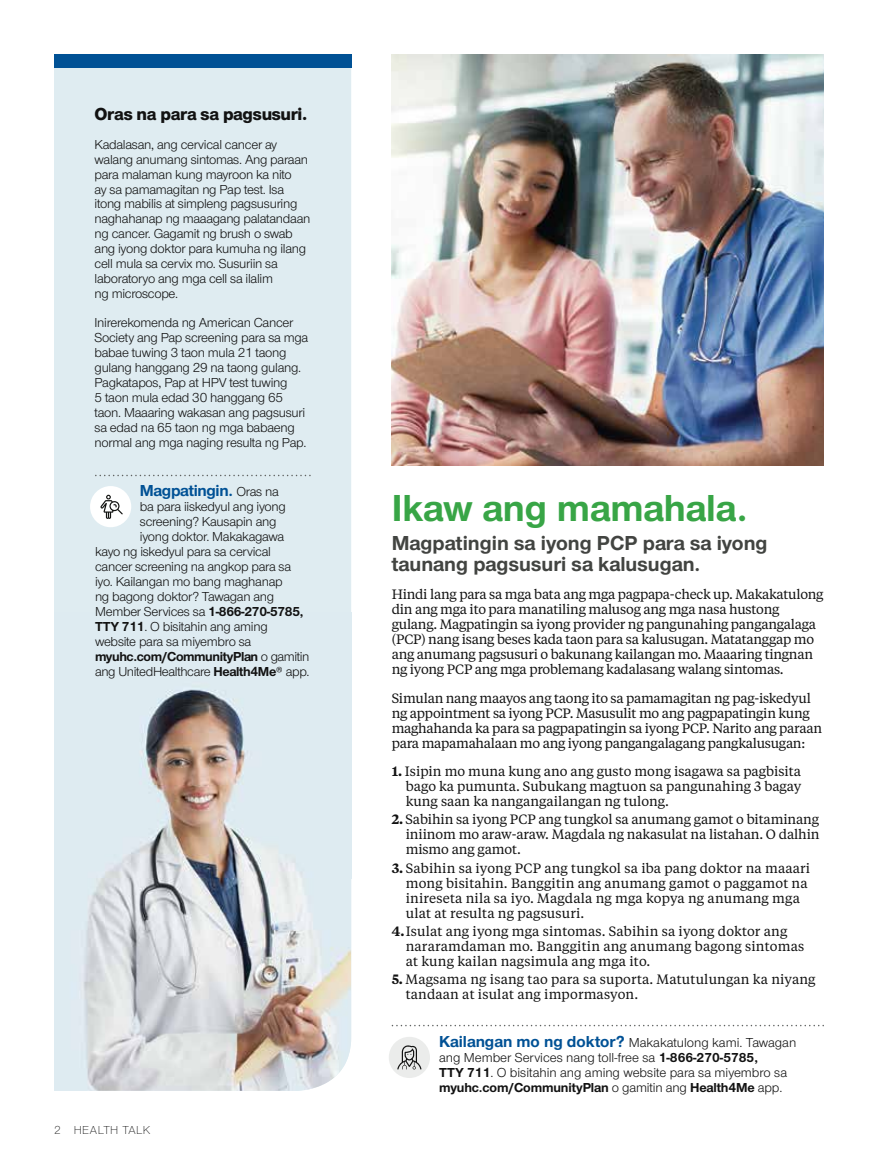
<style>
.page{position:relative;width:878px;height:1161px;background:#fff}
.page>*{position:absolute;margin:0;border:0;box-sizing:border-box;transform-origin:0 0}
.t1{font:700 39px "UHC Sans";color:#38a546}
.t2{font:700 21px/21px "UHC Sans";color:#424441}
.t3{font:800 18px "UHC Sans";letter-spacing:-.02em;color:#121212}
.t4{font:700 16.5px "UHC Sans";letter-spacing:-.02em;color:#005195}
.t5{font:13.5px/15px "UHC Sans";letter-spacing:-.02em;color:#121212}
.t6{font:13.5px/15px "UHC Serif Text";letter-spacing:-.015em;color:#121212}
.t7{font:13.5px/15px "UHC Serif Text";letter-spacing:.01em;color:#121212}
.t8{font:13.5px/15px "UHC Sans";color:#121212}
.t9{font:700 13.5px "UHC Sans";letter-spacing:-.03em;color:#121212}
.t10{font:300 12px "UHC Sans";letter-spacing:.04em;color:#121212}
.s1{font-weight:400;font-size:13.5px;color:#121212}
.s2{font-weight:700}
.s3{font-weight:400}
.s4{font-weight:600}
.s5{font-weight:700;font-size:16.5px;color:#005195}
</style>
<div class="page">
<div style="left:54px;top:68px;width:297px;height:545px;background:#dfecf1"></div>
<img style="left:54px;top:613px;width:297px;height:478px">
<div style="left:54px;top:54px;width:297px;height:14px;background:#005195"></div>
<svg style="left:95px;top:475px;width:216px;height:1px"></svg>
<div style="left:90px;top:486px;width:41px;height:41px;background:#fff;border-radius:50%"></div>
<svg style="left:100px;top:495px;width:23px;height:24px"></svg>
<svg style="left:392px;top:1025px;width:432px;height:1px"></svg>
<div style="left:389px;top:1037px;width:41px;height:41px;background:#ebeceb;border-radius:50%"></div>
<svg style="left:397px;top:1045px;width:24px;height:25px"></svg>
<img style="left:392px;top:55px;width:432px;height:410px">
<h3 class="t3" style="left:94px;top:101px;width:214px">Oras na para sa pagsusuri.</h3>
<p class="t5" style="left:94px;top:136px;width:217px">Kadalasan, ang cervical cancer ay walang anumang sintomas. Ang paraan para malaman kung mayroon ka nito<br>ay sa pamamagitan ng Pap test. Isa itong mabilis at simpleng pagsusuring naghahanap ng maaagang palatandaan ng cancer. Gagamit ng brush o swab ang iyong doktor para kumuha ng ilang cell mula sa cervix mo. Susuriin sa laboratoryo ang mga cell sa ilalim<br>ng microscope.</p>
<p class="t5" style="left:94px;top:315px;width:215px">Inirerekomenda ng American Cancer Society ang Pap screening para sa mga babae tuwing 3 taon mula 21 taong gulang hanggang 29 na taong gulang.<br>Pagkatapos, Pap at HPV test tuwing<br>5 taon mula edad 30 hanggang 65 taon. Maaaring wakasan ang pagsusuri sa edad na 65 taon ng mga babaeng normal ang mga naging resulta ng Pap.</p>
<p class="t4" style="left:140px;top:480px;width:140px">Magpatingin. <span class="s1">Oras na</span></p>
<p class="t5" style="left:140px;top:499px;width:147px">ba para iiskedyul ang iyong</p>
<p class="t5" style="left:140px;top:514px;width:138px">screening? Kausapin ang</p>
<p class="t5" style="left:140px;top:529px;width:146px">iyong doktor. Makakagawa</p>
<p class="t5" style="left:95px;top:544px;width:177px">kayo ng iskedyul para sa cervical</p>
<p class="t5" style="left:95px;top:559px;width:198px">cancer screening na angkop para sa</p>
<p class="t5" style="left:95px;top:574px;width:189px">iyo. Kailangan mo bang maghanap</p>
<p class="t5" style="left:95px;top:589px;width:181px">ng bagong doktor? Tawagan ang</p>
<p class="t5" style="left:95px;top:604px;width:210px">Member Services sa <span class="s2">1-866-270-5785,</span></p>
<p class="t5" style="left:95px;top:619px;width:174px"><span class="s2">TTY 711</span>. O bisitahin ang aming</p>
<p class="t5" style="left:95px;top:634px;width:158px">website para sa miyembro sa</p>
<p class="t9" style="left:95px;top:648px;width:216px">myuhc.com/CommunityPlan <span class="s3">o gamitin</span></p>
<p class="t5" style="left:95px;top:664px;width:216px">ang UnitedHealthcare <span class="s2">Health4Me</span>® app.</p>
<p class="t10" style="left:54px;top:1122px;width:98px">2 HEALTH TALK</p>
<h1 class="t1" style="left:392px;top:482px;width:357px">Ikaw ang mamahala.</h1>
<h2 class="t2" style="left:392px;top:531px;width:377px">Magpatingin sa iyong PCP para sa iyong taunang pagsusuri sa kalusugan.</h2>
<p class="t6" style="left:392px;top:586px;width:433px">Hindi lang para sa mga bata ang mga pagpapa-check up. Makakatulong din ang mga ito para manatiling malusog ang mga nasa hustong gulang. Magpatingin sa iyong provider ng pangunahing pangangalaga (PCP) nang isang beses kada taon para sa kalusugan. Matatanggap mo ang anumang pagsusuri o bakunang kailangan mo. Maaaring tingnan ng iyong PCP ang mga problemang kadalasang walang sintomas.</p>
<p class="t6" style="left:392px;top:690px;width:432px">Simulan nang maayos ang taong ito sa pamamagitan ng pag-iskedyul ng appointment sa iyong PCP. Masusulit mo ang pagpapatingin kung maghahanda ka para sa pagpapatingin sa iyong PCP. Narito ang paraan para mapamahalaan mo ang iyong pangangalagang pangkalusugan:</p>
<p class="t6" style="left:406px;top:763px;width:397px;text-align:justify;text-indent:-14px"><span class="s4">1.</span> Isipin mo muna kung ano ang gusto mong isagawa sa pagbisita bago ka pumunta. Subukang magtuon sa pangunahing 3 bagay kung saan ka nangangailangan ng tulong.</p>
<p class="t6" style="left:406px;top:811px;width:415px;text-align:justify;text-indent:-14px"><span class="s4">2.</span> Sabihin sa iyong PCP ang tungkol sa anumang gamot o bitaminang iniinom mo araw-araw. Magdala ng nakasulat na listahan. O dalhin mismo ang gamot.</p>
<p class="t7" style="left:406px;top:860px;width:406px;text-indent:-14px"><span class="s4">3.</span> Sabihin sa iyong PCP ang tungkol sa iba pang doktor na maaari mong bisitahin. Banggitin ang anumang gamot o paggamot na inireseta nila sa iyo. Magdala ng mga kopya ng anumang mga ulat at resulta ng pagsusuri.</p>
<p class="t7" style="left:406px;top:923px;width:400px;text-indent:-14px"><span class="s4">4.</span> Isulat ang iyong mga sintomas. Sabihin sa iyong doktor ang nararamdaman mo. Banggitin ang anumang bagong sintomas at kung kailan nagsimula ang mga ito.</p>
<p class="t7" style="left:406px;top:971px;width:411px;text-indent:-14px"><span class="s4">5.</span> Magsama ng isang tao para sa suporta. Matutulungan ka niyang tandaan at isulat ang impormasyon.</p>
<p class="t8" style="left:439px;top:1034px;width:359px"><span class="s5">Kailangan mo ng doktor?</span> Makakatulong kami. Tawagan ang Member Services nang toll-free sa <span class="s2">1-866-270-5785,<br>TTY 711</span>. O bisitahin ang aming website para sa miyembro sa <span class="s2">myuhc.com/CommunityPlan</span> o gamitin ang <span class="s2">Health4Me</span> app.</p>
</div>
